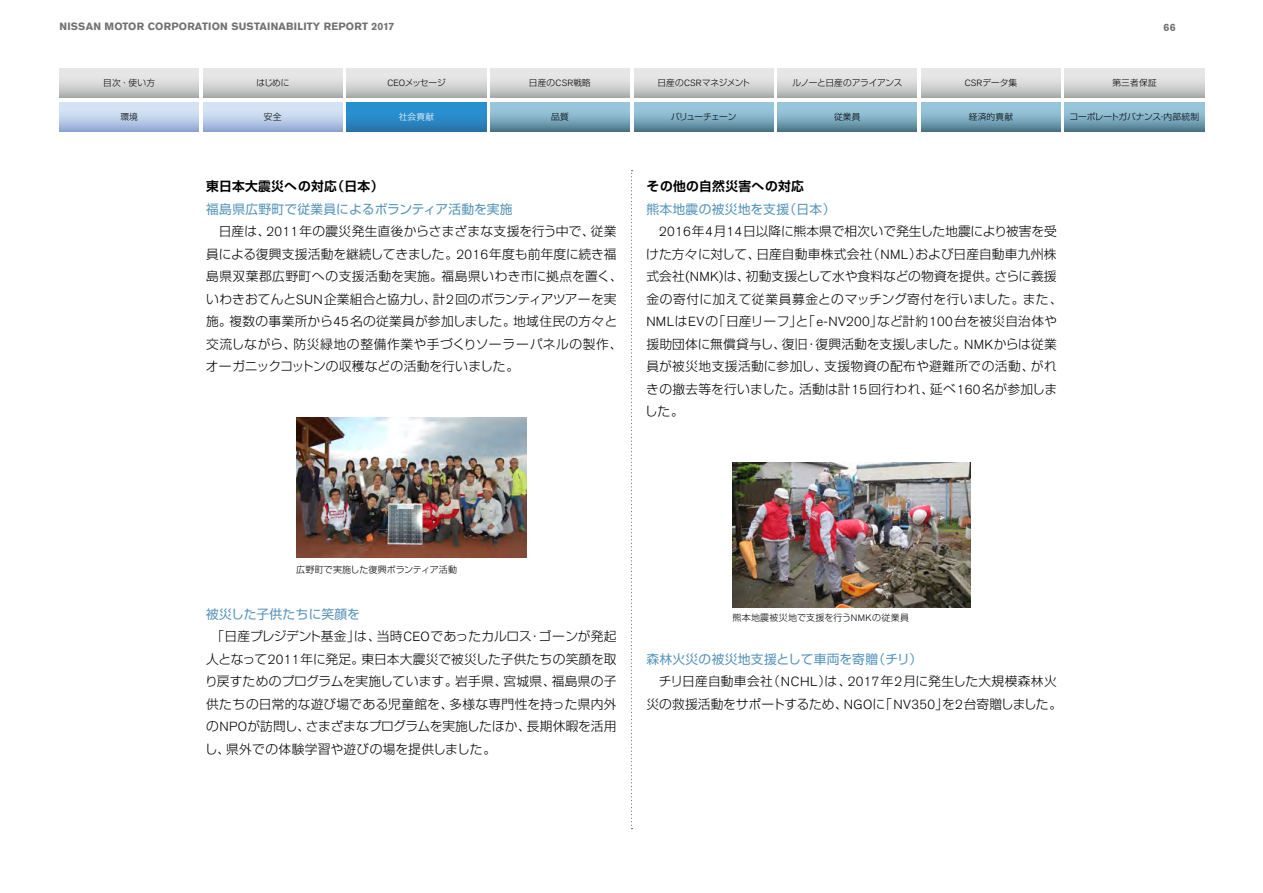
<style>
.page{position:relative;width:1263px;height:893px;background:#fff}
.page>*{position:absolute;margin:0;border:0;box-sizing:border-box;transform-origin:0 0}
.t1{font:300 12.75px "Shin Go Pr 5";letter-spacing:.01em;color:#000}
.t2{font:300 12.75px "Shin Go Pr 5";letter-spacing:-.01em;color:#000}
.t3{font:12.75px "Shin Go Pr 5";letter-spacing:.025em;color:#5795bb}
.t4{font:300 12.75px "Shin Go Pr 5";letter-spacing:.035em;color:#000}
.t5{font:300 12.75px "Shin Go Pr 5";letter-spacing:.05em;color:#000}
.t6{font:300 12.75px "Shin Go Pr 5";letter-spacing:.03em;color:#000}
.t7{font:700 12.75px "Shin Go Pr 5 De";letter-spacing:.025em;color:#000}
.t8{font:12.75px "Shin Go Pr 5";letter-spacing:.005em;color:#5795bb}
.t9{font:700 10.5px "Nissan AG";letter-spacing:.02em;color:#727171}
.t10{font:300 9px "Shin Go Pr 5";letter-spacing:.03em;color:#000}
.t11{font:300 9px "Shin Go Pr 5";letter-spacing:.01em;color:#000}
.t12{font:300 8.7px "Shin Go Pr 5";letter-spacing:-.005em;color:#000}
.t13{font:300 8.7px "Shin Go Pr 5";letter-spacing:-.025em;color:#000}
.t14{font:300 8.7px "Shin Go Pr 5";letter-spacing:-.035em;color:#000}
.t15{font:300 8.7px "Shin Go Pr 5";letter-spacing:-.03em;color:#000}
.t16{font:300 8.7px "Shin Go Pr 5";letter-spacing:-.075em;color:#000}
.t17{font:300 8.7px "Shin Go Pr 5";color:#fff}
.s1{font-family:"Nissan AG";font-size:9px}
.s2{font-family:"Nissan AG";font-size:13.2px}
.s3{font-family:"Nissan AG";font-size:9.3px}
</style>
<div class="page">
<svg style="left:631px;top:170px;width:1px;height:659px"></svg>
<img style="left:297px;top:418px;width:229px;height:140px">
<img style="left:732px;top:463px;width:239px;height:144px">
<div style="left:203px;top:102px;width:139px;height:30px;background:linear-gradient(to bottom,#e5f2fd,#9bafd7)"></div>
<svg style="left:490px;top:102px;width:140px;height:30px;background:#7daabf"></svg>
<svg style="left:921px;top:102px;width:139px;height:30px;background:#7daabf"></svg>
<svg style="left:778px;top:102px;width:139px;height:30px;background:#7daabf"></svg>
<svg style="left:634px;top:102px;width:139px;height:30px;background:#7daabf"></svg>
<div style="left:778px;top:68px;width:139px;height:30px;background:linear-gradient(to bottom,#f6f5f5,#b5b5b6)"></div>
<svg style="left:1065px;top:102px;width:139px;height:30px;background:#7daabf"></svg>
<div style="left:347px;top:68px;width:139px;height:30px;background:linear-gradient(to bottom,#f6f5f5,#b5b5b6)"></div>
<div style="left:634px;top:68px;width:139px;height:30px;background:linear-gradient(to bottom,#f6f5f5,#b5b5b6)"></div>
<div style="left:203px;top:68px;width:139px;height:30px;background:linear-gradient(to bottom,#f6f5f5,#b5b5b6)"></div>
<div style="left:60px;top:68px;width:139px;height:30px;background:linear-gradient(to bottom,#f6f5f5,#b5b5b6)"></div>
<div style="left:490px;top:68px;width:140px;height:30px;background:linear-gradient(to bottom,#f6f5f5,#b5b5b6)"></div>
<div style="left:921px;top:68px;width:139px;height:30px;background:linear-gradient(to bottom,#f6f5f5,#b5b5b6)"></div>
<div style="left:1065px;top:68px;width:139px;height:30px;background:linear-gradient(to bottom,#f6f5f5,#b5b5b6)"></div>
<div style="left:60px;top:102px;width:139px;height:30px;background:linear-gradient(to bottom,#e5f2fd,#9bafd7)"></div>
<div style="left:347px;top:102px;width:139px;height:30px;background:linear-gradient(to bottom,#2998db,#2878b0)"></div>
<p class="t9" style="left:60px;top:20px;width:336px">NISSAN MOTOR CORPORATION SUSTAINABILITY REPORT 2017</p>
<p class="t9" style="left:1164px;top:21px;width:13px">66</p>
<p class="t12" style="left:103px;top:76px;width:53px">目次・使い方</p>
<p class="t12" style="left:256px;top:76px;width:35px">はじめに</p>
<p class="t12" style="left:387px;top:76px;width:60px"><span class="s1">CEO</span>メッセージ</p>
<p class="t12" style="left:529px;top:76px;width:64px">日産の<span class="s1">CSR</span>戦略</p>
<p class="t15" style="left:657px;top:76px;width:94px">日産の<span class="s1">CSR</span>マネジメント</p>
<p class="t12" style="left:965px;top:76px;width:54px"><span class="s1">CSR</span>データ集</p>
<p class="t12" style="left:1112px;top:76px;width:46px">第三者保証</p>
<p class="t12" style="left:120px;top:110px;width:19px">環境</p>
<p class="t17" style="left:399px;top:110px;width:37px">社会貢献</p>
<p class="t14" style="left:792px;top:76px;width:112px">ルノーと日産のアライアンス</p>
<p class="t13" style="left:1069px;top:110px;width:131px">コーポレートガバナンス・内部統制</p>
<p class="t12" style="left:264px;top:110px;width:19px">安全</p>
<p class="t12" style="left:551px;top:110px;width:19px">品質</p>
<p class="t16" style="left:671px;top:110px;width:67px">バリューチェーン</p>
<p class="t12" style="left:834px;top:110px;width:28px">従業員</p>
<p class="t12" style="left:969px;top:110px;width:46px">経済的貢献</p>
<p class="t7" style="left:206px;top:176px;width:179px">東日本大震災への対応（日本）</p>
<p class="t3" style="left:206px;top:198px;width:308px">福島県広野町で従業員によるボランティア活動を実施</p>
<p class="t1" style="left:219px;top:221px;width:399px">日産は、<span class="s2">2011</span>年の震災発生直後からさまざまな支援を行う中で、従業</p>
<p class="t2" style="left:206px;top:243px;width:412px">員による復興支援活動を継続してきました。<span class="s2">2016</span>年度も前年度に続き福</p>
<p class="t4" style="left:206px;top:266px;width:418px">島県双葉郡広野町への支援活動を実施。福島県いわき市に拠点を置く、</p>
<p class="t1" style="left:206px;top:288px;width:412px">いわきおてんと<span class="s2">SUN</span>企業組合と協力し、計<span class="s2">2</span>回のボランティアツアーを実</p>
<p class="t1" style="left:206px;top:311px;width:413px">施。複数の事業所から<span class="s2">45</span>名の従業員が参加しました。地域住民の方々と</p>
<p class="t5" style="left:206px;top:333px;width:418px">交流しながら、防災緑地の整備作業や手づくりソーラーパネルの製作、</p>
<p class="t1" style="left:206px;top:356px;width:315px">オーガニックコットンの収穫などの活動を行いました。</p>
<p class="t7" style="left:646px;top:176px;width:159px">その他の自然災害への対応</p>
<p class="t3" style="left:646px;top:198px;width:191px">熊本地震の被災地を支援（日本）</p>
<p class="t1" style="left:659px;top:221px;width:399px"><span class="s2">2016</span>年<span class="s2">4</span>月<span class="s2">14</span>日以降に熊本県で相次いで発生した地震により被害を受</p>
<p class="t1" style="left:646px;top:243px;width:412px">けた方々に対して、日産自動車株式会社（<span class="s2">NML</span>）および日産自動車九州株</p>
<p class="t1" style="left:646px;top:266px;width:412px">式会社<span class="s2">(NMK)</span>は、初動支援として水や食料などの物資を提供。さらに義援</p>
<p class="t1" style="left:646px;top:288px;width:418px">金の寄付に加えて従業員募金とのマッチング寄付を行いました。また、</p>
<p class="t1" style="left:646px;top:311px;width:412px"><span class="s2">NML</span>は<span class="s2">EV</span>の「日産リーフ」と「<span class="s2">e-NV200</span>」など計約<span class="s2">100</span>台を被災自治体や</p>
<p class="t1" style="left:646px;top:333px;width:412px">援助団体に無償貸与し、復旧・復興活動を支援しました。<span class="s2">NMK</span>からは従業</p>
<p class="t6" style="left:646px;top:356px;width:412px">員が被災地支援活動に参加し、支援物資の配布や避難所での活動、がれ</p>
<p class="t1" style="left:646px;top:378px;width:413px">きの撤去等を行いました。活動は計<span class="s2">15</span>回行われ、延べ<span class="s2">160</span>名が参加しま</p>
<p class="t1" style="left:645px;top:401px;width:41px">した。</p>
<p class="t11" style="left:296px;top:562px;width:162px">広野町で実施した復興ボランティア活動</p>
<p class="t8" style="left:206px;top:603px;width:155px">被災した子供たちに笑顔を</p>
<p class="t2" style="left:211px;top:626px;width:407px">「日産プレジデント基金」は、当時<span class="s2">CEO</span>であったカルロス・ゴーンが発起</p>
<p class="t1" style="left:206px;top:648px;width:412px">人となって<span class="s2">2011</span>年に発足。東日本大震災で被災した子供たちの笑顔を取</p>
<p class="t1" style="left:205px;top:671px;width:413px">り戻すためのプログラムを実施しています。岩手県、宮城県、福島県の子</p>
<p class="t1" style="left:206px;top:693px;width:412px">供たちの日常的な遊び場である児童館を、多様な専門性を持った県内外</p>
<p class="t2" style="left:206px;top:716px;width:412px">の<span class="s2">NPO</span>が訪問し、さまざまなプログラムを実施したほか、長期休暇を活用</p>
<p class="t1" style="left:205px;top:738px;width:293px">し、県外での体験学習や遊びの場を提供しました。</p>
<p class="t10" style="left:732px;top:610px;width:178px">熊本地震被災地で支援を行う<span class="s3">NMK</span>の従業員</p>
<p class="t3" style="left:646px;top:648px;width:277px">森林火災の被災地支援として車両を寄贈（チリ）</p>
<p class="t1" style="left:659px;top:671px;width:399px">チリ日産自動車会社（<span class="s2">NCHL</span>）は、<span class="s2">2017</span>年<span class="s2">2</span>月に発生した大規模森林火</p>
<p class="t2" style="left:646px;top:693px;width:417px">災の救援活動をサポートするため、<span class="s2">NGO</span>に「<span class="s2">NV350</span>」を<span class="s2">2</span>台寄贈しました。</p>
</div>
